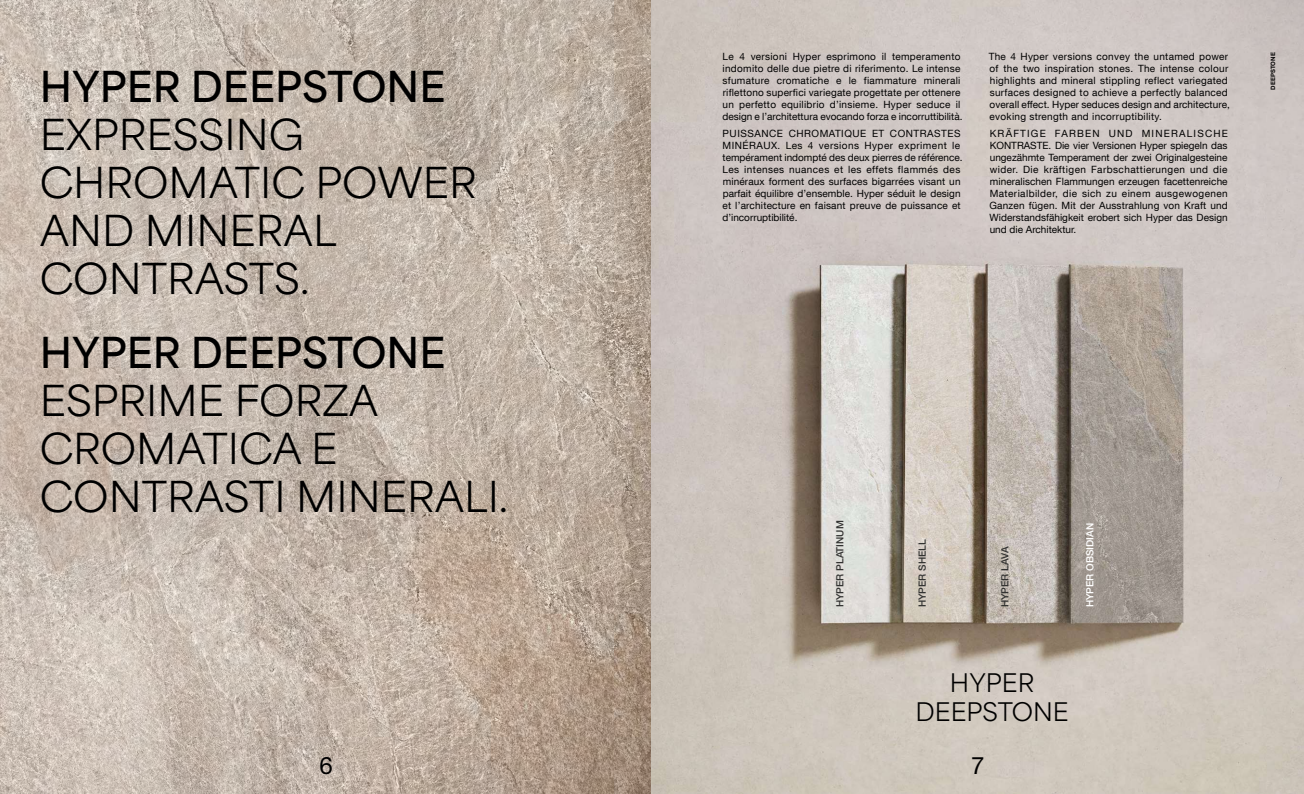
<style>
.page{position:relative;width:1304px;height:794px;background:#fff}
.page>*{position:absolute;margin:0;border:0;box-sizing:border-box;transform-origin:0 0}
.t1{font:40px/48px "Area";color:#000}
.t2{font:700 40px "Area";color:#000}
.t3{font:24px/28.8px "Area";color:#000;text-align:center}
.t4{font:24px "Helvetica Neue LT Std";color:#000}
.t5{font:10px/12px "Helvetica Neue LT Com";letter-spacing:.03em;color:#000}
.t6{font:500 10px "Helvetica Neue LT Std";color:#333332}
.t7{font:500 10px "Helvetica Neue LT Std";color:#fff}
.t8{font:700 6px "Helvetica Neue LT Std";letter-spacing:.01em;color:#000}
</style>
<div class="page">
<img style="left:0;top:0;width:1304px;height:794px">
<h1 class="t2" style="left:40px;top:60px;width:407px">HYPER DEEPSTONE</h1>
<h1 class="t1" style="left:40px;top:110px;width:439px">EXPRESSING<br>CHROMATIC POWER<br>AND MINERAL<br>CONTRASTS.</h1>
<h1 class="t2" style="left:40px;top:326px;width:407px">HYPER DEEPSTONE</h1>
<h1 class="t1" style="left:40px;top:376px;width:470px">ESPRIME FORZA<br>CROMATICA E<br>CONTRASTI MINERALI.</h1>
<p class="t5" style="left:722px;top:50px;width:242px">Le 4 versioni Hyper esprimono il temperamento indomito delle due pietre di riferimento. Le intense sfumature cromatiche e le fiammature minerali riflettono superfici variegate progettate per ottenere un perfetto equilibrio d’insieme. Hyper seduce il design e l’architettura evocando forza e incorruttibilità.</p>
<p class="t5" style="left:722px;top:127px;width:242px">PUISSANCE CHROMATIQUE ET CONTRASTES MINÉRAUX. Les 4 versions Hyper expriment le tempérament indompté des deux pierres de référence.<br>Les intenses nuances et les effets flammés des minéraux forment des surfaces bigarrées visant un parfait équilibre d’ensemble. Hyper séduit le design et l’architecture en faisant preuve de puissance et d’incorruptibilité.</p>
<p class="t5" style="left:989px;top:50px;width:243px">The 4 Hyper versions convey the untamed power of the two inspiration stones. The intense colour highlights and mineral stippling reflect variegated surfaces designed to achieve a perfectly balanced overall effect. Hyper seduces design and architecture, evoking strength and incorruptibility.</p>
<p class="t5" style="left:990px;top:127px;width:240px;text-align:justify">KRÄFTIGE FARBEN UND MINERALISCHE KONTRASTE. Die vier Versionen Hyper spiegeln das ungezähmte Temperament der zwei Originalgesteine wider. Die kräftigen Farbschattierungen und die mineralischen Flammungen erzeugen facettenreiche Materialbilder, die sich zu einem ausgewogenen Ganzen fügen. Mit der Ausstrahlung von Kraft und Widerstandsfähigkeit erobert sich Hyper das Design und die Architektur.</p>
<p class="t6" style="left:834px;top:607px;width:88px;rotate:-90deg">HYPER PLATINUM</p>
<p class="t6" style="left:916px;top:607px;width:69px;rotate:-90deg">HYPER SHELL</p>
<p class="t6" style="left:999px;top:607px;width:62px;rotate:-90deg">HYPER LAVA</p>
<p class="t7" style="left:1084px;top:607px;width:86px;rotate:-90deg">HYPER OBSIDIAN</p>
<h2 class="t3" style="left:916px;top:668px;width:155px">HYPER<br>DEEPSTONE</h2>
<h2 class="t4" style="left:319px;top:751px;width:15px">6</h2>
<h2 class="t4" style="left:971px;top:751px;width:15px">7</h2>
<p class="t8" style="left:1269px;top:90px;width:39px;rotate:-90deg">DEEPSTONE</p>
</div>
